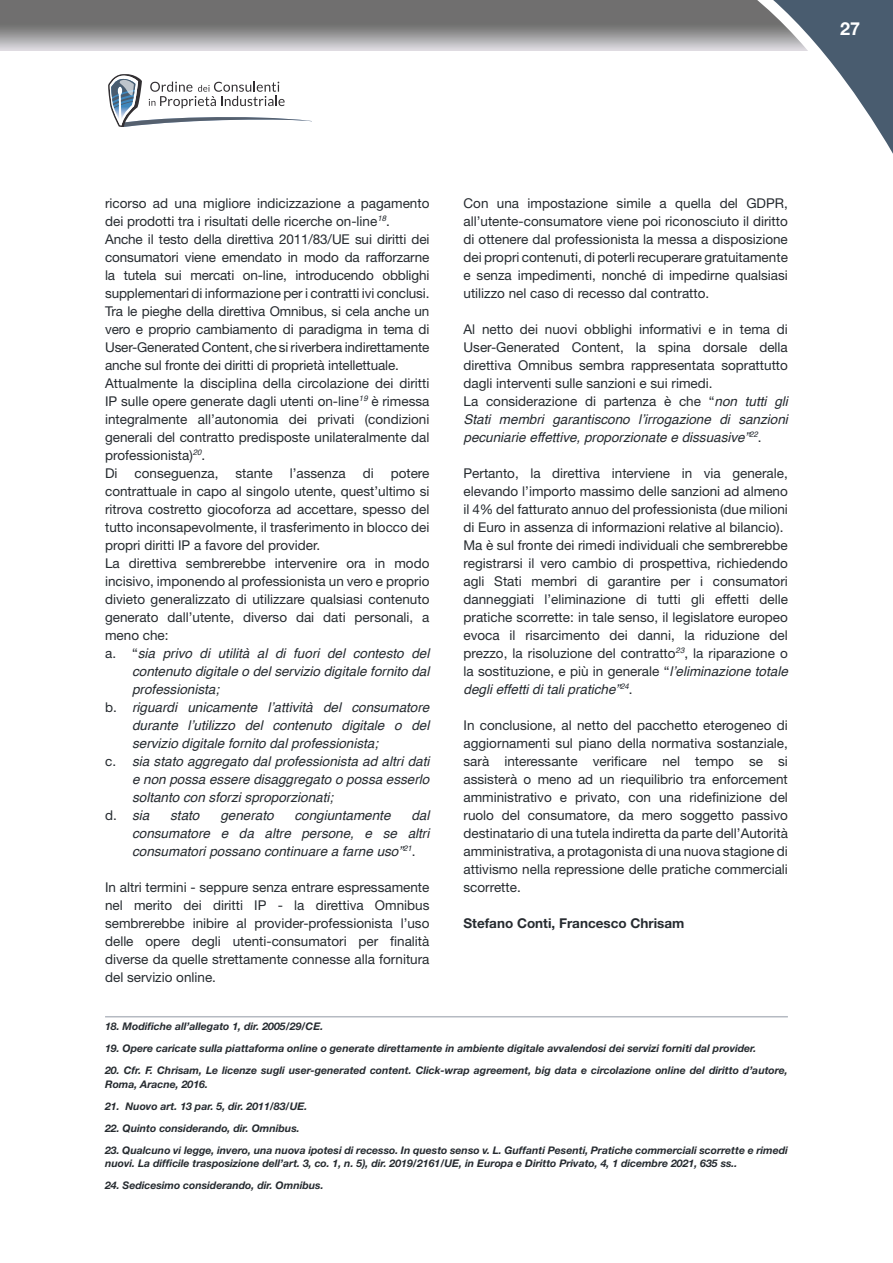
<style>
.page{position:relative;width:893px;height:1263px;background:#fff}
.page>*{position:absolute;margin:0;border:0;box-sizing:border-box;transform-origin:0 0}
.t1{font:700 18px "Helvetica Neue";color:#fff}
.t2{font:13.5px/18px "Helvetica Neue";color:#262b30}
.t3{font:italic 13.5px/18px "Helvetica";color:#262b30;text-align:justify}
.t4{font:700 13.5px "Helvetica Neue";color:#262b30}
.t5{font:italic 700 10.5px/13.5px "Helvetica Neue";color:#262b30}
.s1{font-family:"Helvetica Neue";font-style:normal}
.s2{font-family:"Helvetica";font-style:italic}
</style>
<div class="page">
<svg style="left:0;top:0;width:712px;height:51px;background:#8c8b8c"></svg>
<svg style="left:712px;top:0;width:181px;height:154px"></svg>
<svg style="left:108px;top:74px;width:204px;height:53px"></svg>
<hr style="left:105px;top:1016px;width:683px;height:1px;background:#b5bac2">
<h1 class="t1" style="left:840px;top:18px;width:22px">27</h1>
<p class="t2" style="left:105px;top:194px;width:326px">ricorso ad una migliore indicizzazione a pagamento dei prodotti tra i risultati delle ricerche on-line<sup>18</sup>.<br>Anche il testo della direttiva 2011/83/UE sui diritti dei consumatori viene emendato in modo da rafforzarne la tutela sui mercati on-line, introducendo obblighi supplementari di informazione per i contratti ivi conclusi.<br>Tra le pieghe della direttiva Omnibus, si cela anche un vero e proprio cambiamento di paradigma in tema di User-Generated Content, che si riverbera indirettamente anche sul fronte dei diritti di proprietà intellettuale.<br>Attualmente la disciplina della circolazione dei diritti IP sulle opere generate dagli utenti on-line<sup>19</sup> è rimessa integralmente all’autonomia dei privati (condizioni generali del contratto predisposte unilateralmente dal professionista)<sup>20</sup>.<br>Di</p>
<p class="t2" style="left:135px;top:464px;width:85px">conseguenza,</p>
<p class="t2" style="left:236px;top:464px;width:39px">stante</p>
<p class="t2" style="left:290px;top:464px;width:57px">l’assenza</p>
<p class="t2" style="left:363px;top:464px;width:13px">di</p>
<p class="t2" style="left:105px;top:464px;width:326px;text-indent:286px">potere contrattuale in capo al singolo utente, quest’ultimo si ritrova costretto giocoforza ad accettare, spesso del tutto inconsapevolmente, il trasferimento in blocco dei propri diritti IP a favore del provider.<br>La direttiva sembrerebbe intervenire ora in modo incisivo, imponendo al professionista un vero e proprio divieto generalizzato di utilizzare qualsiasi contenuto generato dall’utente, diverso dai dati personali, a meno che:</p>
<p class="t3" style="left:105px;top:644px;width:326px"><span class="s1">a. “</span>sia privo di utilità al di fuori del contesto del</p>
<p class="t3" style="left:132px;top:662px;width:299px">contenuto digitale o del servizio digitale fornito dal</p>
<p class="t3" style="left:132px;top:680px;width:89px">professionista;</p>
<p class="t3" style="left:105px;top:698px;width:326px"><span class="s1">b.</span> riguardi unicamente l’attività del consumatore</p>
<p class="t3" style="left:132px;top:716px;width:299px">durante l’utilizzo del contenuto digitale o del</p>
<p class="t3" style="left:132px;top:734px;width:248px">servizio digitale fornito dal professionista;</p>
<p class="t3" style="left:105px;top:752px;width:326px"><span class="s1">c.</span> sia stato aggregato dal professionista ad altri dati</p>
<p class="t3" style="left:132px;top:770px;width:299px">e non possa essere disaggregato o possa esserlo</p>
<p class="t3" style="left:132px;top:788px;width:203px">soltanto con sforzi sproporzionati;</p>
<p class="t3" style="left:105px;top:806px;width:46px"><span class="s1">d.</span> sia</p>
<p class="t3" style="left:170px;top:806px;width:31px">stato</p>
<p class="t3" style="left:220px;top:806px;width:55px">generato</p>
<p class="t3" style="left:294px;top:806px;width:98px">congiuntamente</p>
<p class="t3" style="left:132px;top:806px;width:299px;text-indent:279px">dal consumatore e da altre persone, e se altri consumatori possano continuare a farne uso”<sup>21</sup><span class="s1">.</span></p>
<p class="t2" style="left:105px;top:878px;width:326px;text-align:justify">In altri termini - seppure senza entrare espressamente nel merito dei diritti IP - la direttiva Omnibus sembrerebbe inibire al provider-professionista l’uso delle opere degli utenti-consumatori per finalità diverse da quelle strettamente connesse alla fornitura del servizio online.</p>
<p class="t2" style="left:463px;top:194px;width:326px;text-align:justify">Con una impostazione simile a quella del GDPR, all’utente-consumatore viene poi riconosciuto il diritto di ottenere dal professionista la messa a disposizione dei propri contenuti, di poterli recuperare gratuitamente e senza impedimenti, nonché di impedirne qualsiasi utilizzo nel caso di recesso dal contratto.</p>
<p class="t2" style="left:463px;top:320px;width:326px">Al netto dei nuovi obblighi informativi e in tema di User-Generated Content, la spina dorsale della direttiva Omnibus sembra rappresentata soprattutto dagli interventi sulle sanzioni e sui rimedi.<br>La considerazione di partenza è che “<span class="s2">non tutti gli</span></p>
<p class="t3" style="left:463px;top:410px;width:326px">Stati membri garantiscono l’irrogazione di sanzioni pecuniarie effettive, proporzionate e dissuasive”<sup>22</sup><span class="s1">.</span></p>
<p class="t2" style="left:463px;top:464px;width:326px">Pertanto, la direttiva interviene in via generale, elevando l’importo massimo delle sanzioni ad almeno il 4% del fatturato annuo del professionista (due milioni di Euro in assenza di informazioni relative al bilancio).<br>Ma è sul fronte dei rimedi individuali che sembrerebbe registrarsi il vero cambio di prospettiva, richiedendo agli Stati membri di garantire per i consumatori danneggiati l’eliminazione di tutti gli effetti delle pratiche scorrette: in tale senso, il legislatore europeo evoca il risarcimento dei danni, la riduzione del prezzo, la risoluzione del contratto<sup>23</sup>, la riparazione o la sostituzione, e più in generale “<span class="s2">l’eliminazione totale</span></p>
<p class="t3" style="left:463px;top:680px;width:171px">degli effetti di tali pratiche”<sup>24</sup><span class="s1">.</span></p>
<p class="t2" style="left:463px;top:716px;width:326px;text-align:justify">In conclusione, al netto del pacchetto eterogeneo di aggiornamenti sul piano della normativa sostanziale, sarà interessante verificare nel tempo se si assisterà o meno ad un riequilibrio tra enforcement amministrativo e privato, con una ridefinizione del ruolo del consumatore, da mero soggetto passivo destinatario di una tutela indiretta da parte dell’Autorità amministrativa, a protagonista di una nuova stagione di attivismo nella repressione delle pratiche commerciali scorrette.</p>
<p class="t4" style="left:463px;top:914px;width:222px">Stefano Conti, Francesco Chrisam</p>
<p class="t5" style="left:105px;top:1019px;width:220px">18. Modifiche all’allegato 1, dir. 2005/29/CE.</p>
<p class="t5" style="left:105px;top:1041px;width:653px">19. Opere caricate sulla piattaforma online o generate direttamente in ambiente digitale avvalendosi dei servizi forniti dal provider.</p>
<p class="t5" style="left:105px;top:1063px;width:684px">20. Cfr. F. Chrisam, Le licenze sugli user-generated content. Click-wrap agreement, big data e circolazione online del diritto d’autore,<br>Roma, Aracne, 2016.</p>
<p class="t5" style="left:105px;top:1099px;width:204px">21. Nuovo art. 13 par. 5, dir. 2011/83/UE.</p>
<p class="t5" style="left:105px;top:1121px;width:196px">22. Quinto considerando, dir. Omnibus.</p>
<p class="t5" style="left:105px;top:1143px;width:684px">23. Qualcuno vi legge, invero, una nuova ipotesi di recesso. In questo senso v. L. Guffanti Pesenti, Pratiche commerciali scorrette e rimedi nuovi. La difficile trasposizione dell’art. 3, co. 1, n. 5), dir. 2019/2161/UE, in Europa e Diritto Privato, 4, 1 dicembre 2021, 635 ss..</p>
<p class="t5" style="left:105px;top:1178px;width:220px">24. Sedicesimo considerando, dir. Omnibus.</p>
</div>
